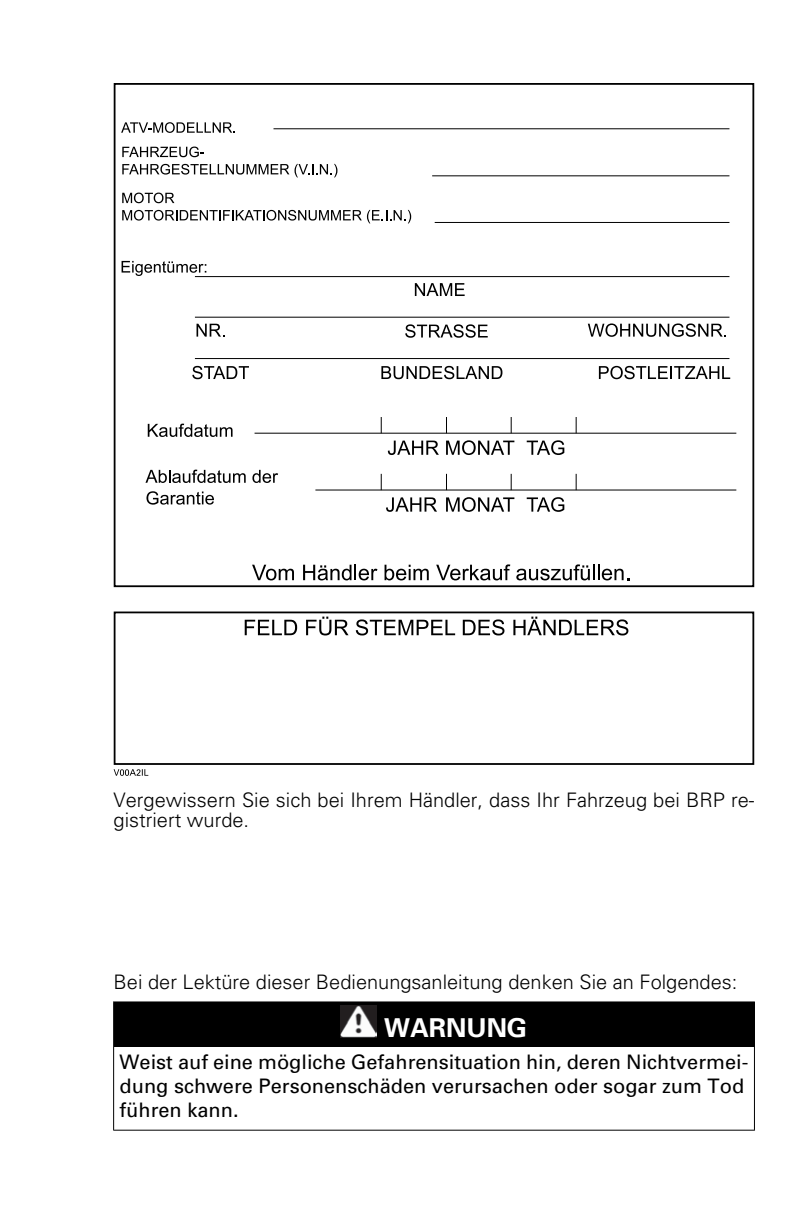
<style>
.page{position:relative;width:793px;height:1223px;background:#fff}
.page>*{position:absolute;margin:0;border:0;box-sizing:border-box;transform-origin:0 0}
.t1{font:700 26px "Univers";color:#fff}
.t2{font:300 20px/20px "Univers";color:#000}
.t3{font:20px/24px "Univers";color:#000}
</style>
<div class="page">
<div style="left:114px;top:611px;width:640px;height:154px;border:2px solid #000"></div>
<div style="left:114px;top:83px;width:640px;height:504px;border:2px solid #000"></div>
<hr style="left:315px;top:489px;width:421px;height:1px;background:#000">
<svg style="left:381px;top:474px;width:1px;height:16px"></svg>
<svg style="left:446px;top:474px;width:1px;height:15px"></svg>
<svg style="left:511px;top:474px;width:1px;height:16px"></svg>
<svg style="left:576px;top:474px;width:1px;height:16px"></svg>
<hr style="left:255px;top:433px;width:481px;height:1px;background:#000">
<svg style="left:381px;top:417px;width:1px;height:16px"></svg>
<svg style="left:446px;top:417px;width:1px;height:16px"></svg>
<svg style="left:511px;top:417px;width:1px;height:16px"></svg>
<svg style="left:576px;top:417px;width:1px;height:16px"></svg>
<hr style="left:195px;top:358px;width:534px;height:1px;background:#000">
<hr style="left:195px;top:317px;width:534px;height:1px;background:#000">
<hr style="left:195px;top:276px;width:534px;height:1px;background:#000">
<hr style="left:435px;top:222px;width:294px;height:1px;background:#000">
<hr style="left:432px;top:175px;width:297px;height:1px;background:#000">
<hr style="left:273px;top:128px;width:456px;height:1px;background:#000">
<svg style="left:121px;top:122px;width:114px;height:11px"></svg>
<svg style="left:122px;top:147px;width:82px;height:10px"></svg>
<svg style="left:122px;top:164px;width:215px;height:13px"></svg>
<svg style="left:122px;top:193px;width:52px;height:10px"></svg>
<svg style="left:122px;top:210px;width:289px;height:13px"></svg>
<svg style="left:122px;top:261px;width:84px;height:15px"></svg>
<svg style="left:415px;top:283px;width:50px;height:13px"></svg>
<svg style="left:196px;top:324px;width:29px;height:13px"></svg>
<svg style="left:405px;top:324px;width:83px;height:14px"></svg>
<svg style="left:588px;top:323px;width:138px;height:14px"></svg>
<svg style="left:192px;top:366px;width:57px;height:13px"></svg>
<svg style="left:381px;top:366px;width:121px;height:13px"></svg>
<svg style="left:599px;top:366px;width:131px;height:13px"></svg>
<svg style="left:148px;top:424px;width:84px;height:13px"></svg>
<svg style="left:145px;top:470px;width:101px;height:13px"></svg>
<svg style="left:252px;top:470px;width:26px;height:13px"></svg>
<svg style="left:146px;top:491px;width:68px;height:14px"></svg>
<svg style="left:252px;top:565px;width:42px;height:15px"></svg>
<svg style="left:303px;top:565px;width:74px;height:15px"></svg>
<svg style="left:384px;top:565px;width:45px;height:15px"></svg>
<svg style="left:436px;top:564px;width:74px;height:16px"></svg>
<svg style="left:516px;top:564px;width:113px;height:16px"></svg>
<svg style="left:386px;top:497px;width:51px;height:15px"></svg>
<svg style="left:446px;top:497px;width:68px;height:15px"></svg>
<svg style="left:527px;top:497px;width:37px;height:15px"></svg>
<svg style="left:388px;top:440px;width:51px;height:15px"></svg>
<svg style="left:446px;top:440px;width:68px;height:15px"></svg>
<svg style="left:527px;top:440px;width:37px;height:15px"></svg>
<svg style="left:245px;top:620px;width:52px;height:15px"></svg>
<svg style="left:306px;top:616px;width:42px;height:19px"></svg>
<svg style="left:356px;top:619px;width:99px;height:16px"></svg>
<svg style="left:463px;top:619px;width:41px;height:16px"></svg>
<svg style="left:513px;top:616px;width:115px;height:19px"></svg>
<svg style="left:114px;top:769px;width:34px;height:7px"></svg>
<svg style="left:113px;top:1001px;width:642px;height:129px"></svg>
<img style="left:341px;top:1005px;width:36px;height:32px">
<p class="t2" style="left:114px;top:792px;width:642px">Vergewissern Sie sich bei Ihrem Händler, dass Ihr Fahrzeug bei BRP re&shy;gistriert wurde.</p>
<p class="t2" style="left:114px;top:973px;width:625px">Bei der Lektüre dieser Bedienungsanleitung denken Sie an Folgendes:</p>
<h1 class="t1" style="left:384px;top:1018px;width:145px">WARNUNG</h1>
<p class="t3" style="left:120px;top:1052px;width:630px">Weist auf eine mögliche Gefahrensituation hin, deren Nichtvermei&shy;dung schwere Personenschäden verursachen oder sogar zum Tod führen kann.</p>
</div>
